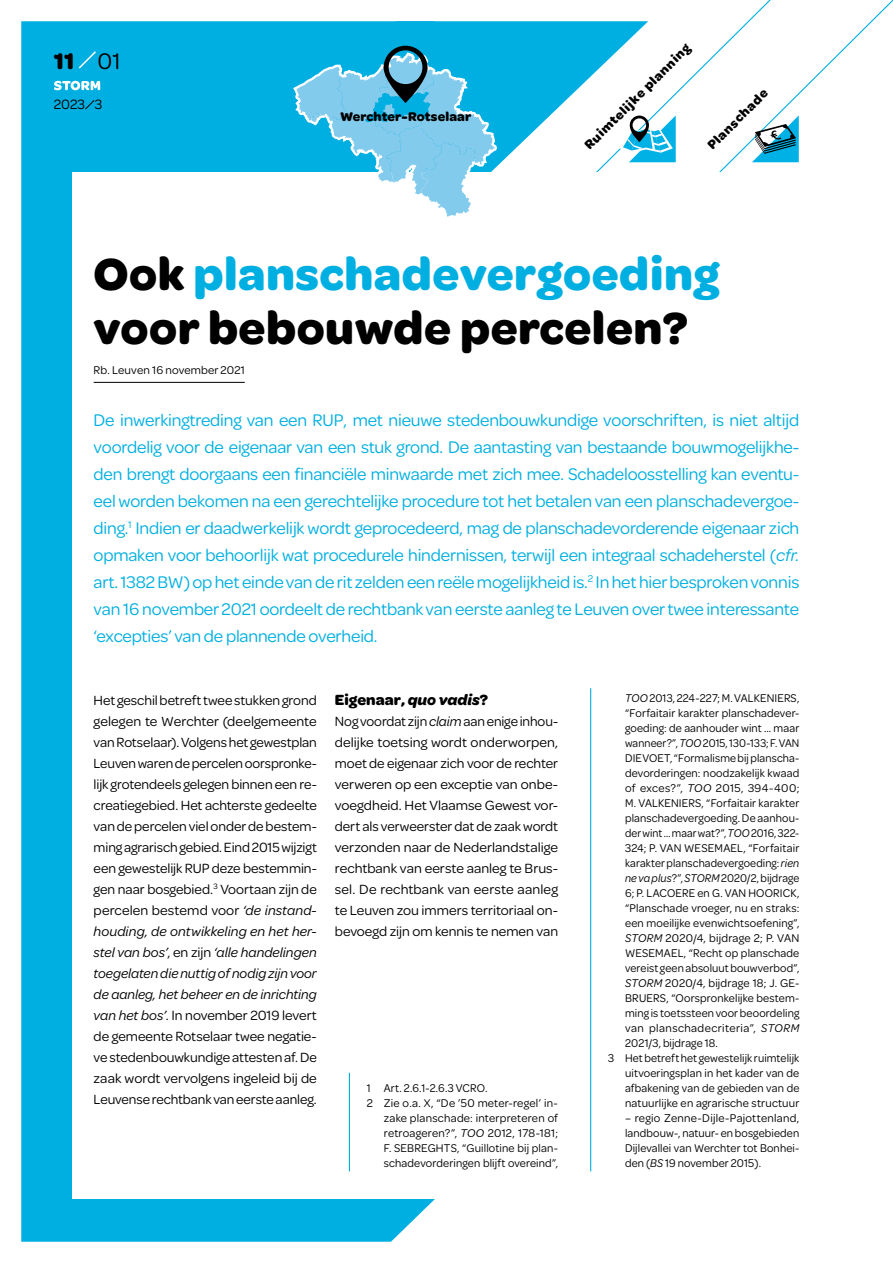
<style>
.page{position:relative;width:893px;height:1263px;background:#fff}
.page>*{position:absolute;margin:0;border:0;box-sizing:border-box;transform-origin:0 0}
.t1{font:700 48px/54px "Omnes";letter-spacing:.01em;color:#000}
.t2{font:700 24px "Omnes";color:#000}
.t3{font:18px/27px "Omnes";letter-spacing:-.01em;color:#00afe1;text-align:justify}
.t4{font:700 15.75px "Omnes";color:#000}
.t5{font:14.4px "Omnes";color:#000}
.t6{font:14.25px/21px "Omnes";color:#000;text-align:justify}
.t7{font:700 13.5px "Omnes";letter-spacing:.01em;color:#000}
.t8{font:12px/15px "Omnes";letter-spacing:.015em;color:#000;text-align:justify}
.t9{font:12px "Omnes";letter-spacing:.015em;color:#000;scale:.96 1}
.t10{font:12px "Omnes";letter-spacing:.015em;color:#000;scale:.95 1}
.t11{font:12px "Omnes";letter-spacing:.015em;color:#000;scale:.93 1}
.t12{font:12px "Omnes";letter-spacing:.015em;color:#000;scale:.94 1}
.t13{font:12px "Omnes";letter-spacing:.035em;color:#000}
.s1{font-weight:400}
.s2{color:#00afe1}
.s3{font-style:italic}
</style>
<div class="page">
<div style="left:21px;top:21px;width:414px;height:1221px;background:#00afe1"></div>
<svg style="left:85px;top:100px;width:10px;height:10px"></svg>
<svg style="left:54px;top:81px;width:46px;height:9px"></svg>
<div style="left:72px;top:173px;width:749px;height:1026px;background:#fff"></div>
<svg style="left:291px;top:26px;width:5px;height:147px"></svg>
<svg style="left:296px;top:0;width:597px;height:217px"></svg>
<svg style="left:77px;top:50px;width:21px;height:20px"></svg>
<hr style="left:94px;top:382px;width:151px;height:1px;background:#000">
<hr style="left:590px;top:688px;width:1px;height:483px;background:#00afe1">
<hr style="left:349px;top:1073px;width:1px;height:98px;background:#00afe1">
<h2 class="t2" style="left:54px;top:44px;width:68px">11 <span class="s1">01</span></h2>
<p class="t5" style="left:54px;top:95px;width:50px">2023 3</p>
<p class="t7" style="left:340px;top:107px;width:133px">Werchter-Rotselaar</p>
<p class="t7" style="left:580px;top:140px;width:145px;rotate:-45deg">Ruimtelijke planning</p>
<p class="t7" style="left:703px;top:140px;width:81px;rotate:-45deg">Planschade</p>
<h1 class="t1" style="left:94px;top:244px;width:627px">Ook <span class="s2">planschadevergoeding </span>voor bebouwde percelen?</h1>
<p class="t8" style="left:94px;top:361px;width:153px">Rb. Leuven 16 november 2021</p>
<p class="t3" style="left:94px;top:406px;width:707px">De inwerkingtreding van een RUP, met nieuwe stedenbouwkundige voorschriften, is niet altijd voordelig voor de eigenaar van een stuk grond. De aantasting van bestaande bouwmogelijkhe&shy;den brengt doorgaans een financiële minwaarde met zich mee. Schadeloosstelling kan eventu&shy;eel worden bekomen na een gerechtelijke procedure tot het betalen van een planschadevergoe&shy;ding.<sup>1</sup> Indien er daadwerkelijk wordt geprocedeerd, mag de planschadevorderende eigenaar zich opmaken voor behoorlijk wat procedurele hindernissen, terwijl een integraal schadeherstel (<span class="s3">cfr. </span>art. 1382 BW) op het einde van de rit zelden een reële mogelijkheid is.<sup>2</sup> In het hier besproken vonnis van 16 november 2021 oordeelt de rechtbank van eerste aanleg te Leuven over twee interessante ‘excepties’ van de plannende overheid.</p>
<p class="t6" style="left:94px;top:689px;width:225px">Het geschil betreft twee stukken grond gelegen te Werchter (deelgemeente van Rotselaar). Volgens het gewestplan Leuven waren de percelen oorspronke&shy;lijk grotendeels gelegen binnen een re&shy;creatiegebied. Het achterste gedeelte van de percelen viel onder de bestem&shy;ming agrarisch gebied. Eind 2015 wijzigt een gewestelijk RUP deze bestemmin&shy;gen naar bosgebied.<sup>3</sup> Voortaan zijn de percelen bestemd voor <span class="s3">‘de instand&shy;houding, de ontwikkeling en het her&shy;stel van bos’</span>, en zijn <span class="s3">‘alle handelingen toegelaten die nuttig of nodig zijn voor de aanleg, het beheer en de inrichting van het bos’</span>. In november 2019 levert de gemeente Rotselaar twee negatie&shy;ve stedenbouwkundige attesten af. De zaak wordt vervolgens ingeleid bij de Leuvense rechtbank van eerste aanleg.</p>
<p class="t4" style="left:335px;top:689px;width:155px">Eigenaar, <span class="s3">quo vadis</span>?</p>
<p class="t6" style="left:335px;top:710px;width:225px">Nog voordat zijn <span class="s3">claim</span> aan enige inhou&shy;delijke toetsing wordt onderworpen, moet de eigenaar zich voor de rechter verweren op een exceptie van onbe&shy;voegdheid. Het Vlaamse Gewest vor&shy;dert als verweerster dat de zaak wordt verzonden naar de Nederlandstalige rechtbank van eerste aanleg te Brus&shy;sel. De rechtbank van eerste aanleg te Leuven zou immers territoriaal on&shy;bevoegd zijn om kennis te nemen van</p>
<p class="t9" style="left:367px;top:1080px;width:127px">1 Art. 2.6.1-2.6.3 VCRO.</p>
<p class="t8" style="left:367px;top:1095px;width:192px">2 Zie o.a. X, “De ’50 meter-regel’ in-</p>
<p class="t8" style="left:384px;top:1110px;width:176px">zake planschade: interpreteren of</p>
<p class="t8" style="left:384px;top:1125px;width:176px">retroageren?”, <span class="s3">TOO</span> 2012, 178-181;</p>
<p class="t8" style="left:384px;top:1140px;width:176px">F. SEBREGHTS, “Guillotine bij plan-</p>
<p class="t8" style="left:384px;top:1155px;width:176px">schadevorderingen blijft overeind”,</p>
<p class="t9" style="left:625px;top:690px;width:183px"><span class="s3">TOO</span> 2013, 224-227; M. VALKENIERS,</p>
<p class="t8" style="left:625px;top:705px;width:176px">“Forfaitair karakter planschadever-</p>
<p class="t9" style="left:625px;top:720px;width:183px">goeding: de aanhouder wint … maar</p>
<p class="t11" style="left:625px;top:735px;width:189px">wanneer?”, <span class="s3">TOO</span> 2015, 130-133; F. VAN</p>
<p class="t10" style="left:625px;top:750px;width:185px">DIEVOET, “Formalisme bij planscha-</p>
<p class="t8" style="left:625px;top:765px;width:176px">devorderingen: noodzakelijk kwaad</p>
<p class="t8" style="left:625px;top:780px;width:176px">of exces?”, <span class="s3">TOO</span> 2015, 394-400;</p>
<p class="t9" style="left:625px;top:795px;width:183px">M. VALKENIERS, “Forfaitair karakter</p>
<p class="t9" style="left:625px;top:810px;width:183px">planschadevergoeding. De aanhou-</p>
<p class="t11" style="left:625px;top:825px;width:189px">der wint … maar wat?”, <span class="s3">TOO</span> 2016, 322-</p>
<p class="t8" style="left:625px;top:840px;width:176px">324; P. VAN WESEMAEL, “Forfaitair</p>
<p class="t10" style="left:625px;top:855px;width:185px">karakter planschadevergoeding: <span class="s3">rien</span></p>
<p class="t12" style="left:625px;top:870px;width:187px"><span class="s3">ne va plus</span>?”, <span class="s3">STORM</span> 2020/2, bijdrage</p>
<p class="t9" style="left:625px;top:885px;width:183px">6; P. LACOERE en G. VAN HOORICK,</p>
<p class="t8" style="left:625px;top:900px;width:176px">“Planschade vroeger, nu en straks:</p>
<p class="t8" style="left:625px;top:915px;width:176px">een moeilijke evenwichtsoefening”,</p>
<p class="t8" style="left:625px;top:930px;width:176px"><span class="s3">STORM</span> 2020/4, bijdrage 2; P. VAN</p>
<p class="t8" style="left:625px;top:945px;width:176px">WESEMAEL, “Recht op planschade</p>
<p class="t9" style="left:625px;top:960px;width:183px">vereist geen absoluut bouwverbod”,</p>
<p class="t8" style="left:625px;top:975px;width:176px"><span class="s3">STORM</span> 2020/4, bijdrage 18; J. GE-</p>
<p class="t8" style="left:625px;top:990px;width:176px">BRUERS, “Oorspronkelijke bestem-</p>
<p class="t9" style="left:625px;top:1005px;width:183px">ming is toetssteen voor beoordeling</p>
<p class="t13" style="left:625px;top:1020px;width:176px">van planschadecriteria”, <span class="s3">STORM</span></p>
<p class="t9" style="left:625px;top:1035px;width:98px">2021/3, bijdrage 18.</p>
<p class="t9" style="left:608px;top:1050px;width:201px">3 Het betreft het gewestelijk ruimtelijk</p>
<p class="t8" style="left:625px;top:1065px;width:176px">uitvoeringsplan in het kader van de</p>
<p class="t9" style="left:625px;top:1080px;width:183px">afbakening van de gebieden van de</p>
<p class="t8" style="left:625px;top:1095px;width:176px">natuurlijke en agrarische structuur</p>
<p class="t8" style="left:625px;top:1110px;width:176px">– regio Zenne-Dijle-Pajottenland, landbouw-, natuur- en bosgebieden Dijlevallei van Werchter tot Bonhei&shy;den (<span class="s3">BS</span> 19 november 2015).</p>
</div>
